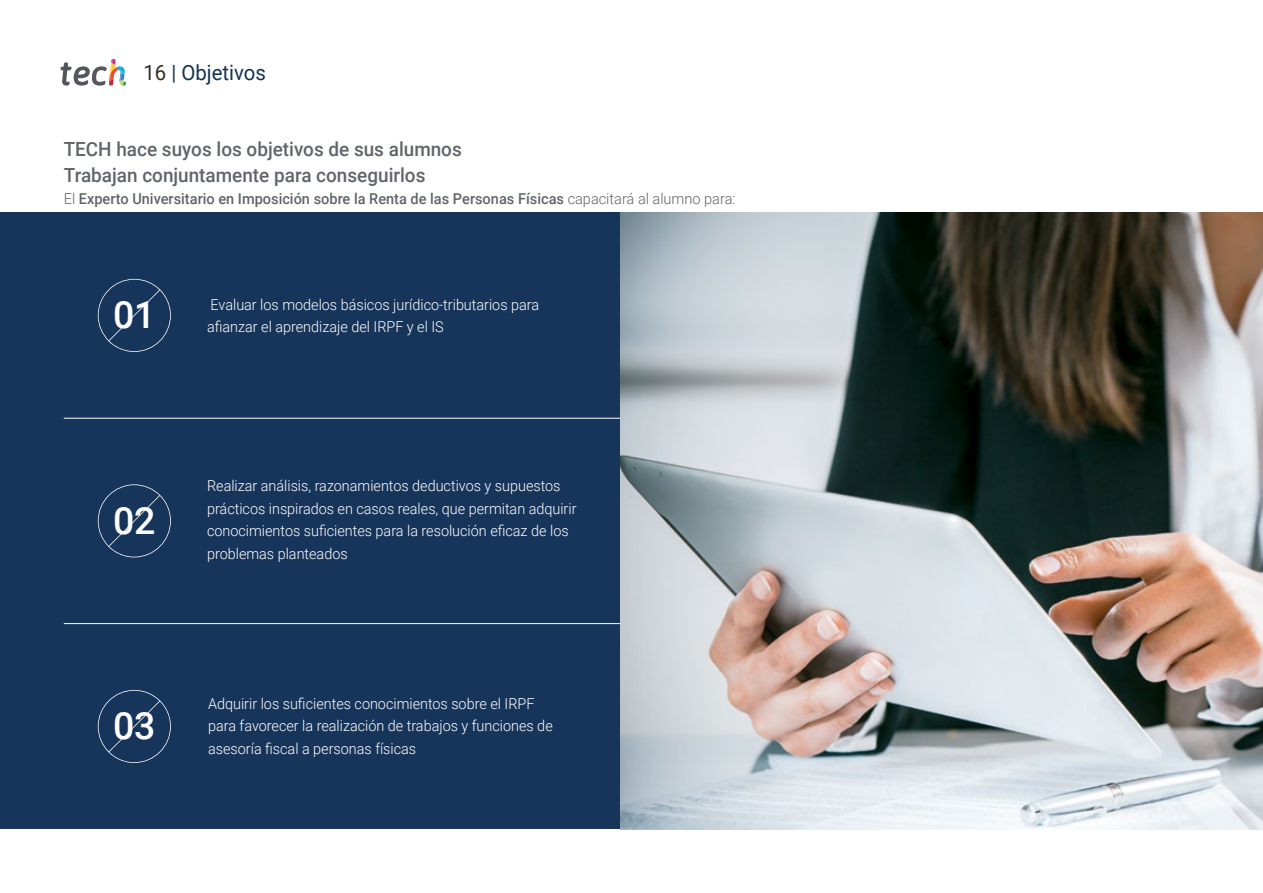
<style>
.page{position:relative;width:1263px;height:893px;background:#fff}
.page>*{position:absolute;margin:0;border:0;box-sizing:border-box;transform-origin:0 0}
.t1{font:500 37.5px "Roboto";color:#fff}
.t2{font:21px "Roboto";color:#123352}
.t3{font:500 19.5px/25.5px "Roboto";color:#61646a}
.t4{font:300 15px/22.5px "Roboto";color:#fff;scale:.96 1}
.t5{font:500 15px "Roboto";color:#61646a}
.s1{color:#312e20}
.s2{font-weight:300}
</style>
<div class="page">
<div style="left:0;top:213px;width:621px;height:616px;background:#17355b"></div>
<svg style="left:98px;top:279px;width:73px;height:73px"></svg>
<svg style="left:98px;top:484px;width:73px;height:73px"></svg>
<svg style="left:98px;top:690px;width:73px;height:73px"></svg>
<hr style="left:64px;top:418px;width:1199px;height:1px;background:#fff">
<hr style="left:64px;top:623px;width:1199px;height:1px;background:#fff">
<img style="left:621px;top:213px;width:642px;height:616px">
<svg style="left:61px;top:59px;width:65px;height:27px"></svg>
<h2 class="t2" style="left:144px;top:57px;width:124px"><span class="s1">16</span> | Objetivos</h2>
<h3 class="t3" style="left:64px;top:136px;width:400px">TECH hace suyos los objetivos de sus alumnos<br>Trabajan conjuntamente para conseguirlos</h3>
<p class="t5" style="left:64px;top:188px;width:673px"><span class="s2">El</span> Experto Universitario en Imposición sobre la Renta de las Personas Físicas <span class="s2">capacitará al alumno para:</span></p>
<h1 class="t1" style="left:113px;top:288px;width:44px">01</h1>
<p class="t4" style="left:207px;top:293px;width:347px">Evaluar los modelos básicos jurídico-tributarios para afianzar el aprendizaje del IRPF y el IS</p>
<h1 class="t1" style="left:113px;top:494px;width:44px">02</h1>
<p class="t4" style="left:207px;top:474px;width:386px">Realizar análisis, razonamientos deductivos y supuestos prácticos inspirados en casos reales, que permitan adquirir conocimientos suficientes para la resolución eficaz de los problemas planteados</p>
<h1 class="t1" style="left:113px;top:699px;width:44px">03</h1>
<p class="t4" style="left:208px;top:691px;width:360px">Adquirir los suficientes conocimientos sobre el IRPF para favorecer la realización de trabajos y funciones de asesoría fiscal a personas físicas</p>
</div>
